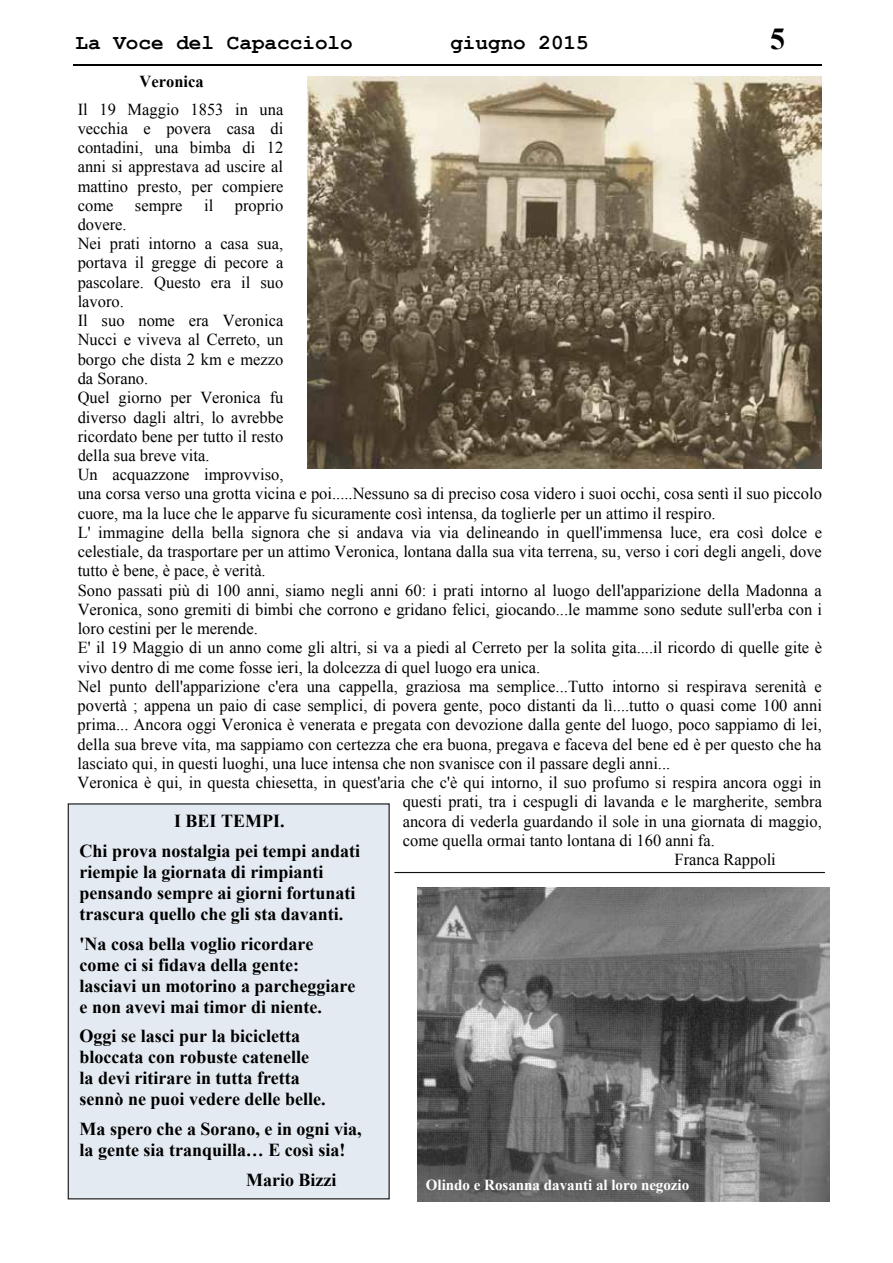
<style>
.page{position:relative;width:893px;height:1263px;background:#fff}
.page>*{position:absolute;margin:0;border:0;box-sizing:border-box;transform-origin:0 0}
.t1{font:700 30.45px "Times New Roman";color:#000}
.t2{font:700 21.3px "Courier New";color:#000}
.t3{font:700 18.3px/21px "Times New Roman";color:#000}
.t4{font:16.65px/19.2px "Times New Roman";color:#000;text-align:justify}
.t5{font:700 16.65px "Times New Roman";color:#000}
.t6{font:700 15.3px "Times New Roman";color:#fff}
</style>
<div class="page">
<hr style="left:73px;top:65px;width:749px;height:1px;background:#000">
<img style="left:308px;top:76px;width:514px;height:393px">
<div style="left:68px;top:804px;width:321px;height:395px;background:#e4eaf2"></div>
<img style="left:418px;top:887px;width:411px;height:314px">
<hr style="left:395px;top:872px;width:430px;height:1px;background:#111211">
<p class="t2" style="left:76px;top:29px;width:279px">La Voce del Capacciolo</p>
<p class="t2" style="left:450px;top:29px;width:140px">giugno 2015</p>
<h1 class="t1" style="left:770px;top:18px;width:16px">5</h1>
<p class="t5" style="left:140px;top:70px;width:66px">Veronica</p>
<p class="t4" style="left:78px;top:99px;width:207px">Il 19 Maggio 1853 in una vecchia e povera casa di contadini, una bimba di 12 anni si apprestava ad uscire al mattino presto, per compiere come</p>
<p class="t4" style="left:135px;top:195px;width:49px">sempre</p>
<p class="t4" style="left:204px;top:195px;width:11px">il</p>
<p class="t4" style="left:235px;top:195px;width:50px">proprio</p>
<p class="t4" style="left:78px;top:214px;width:51px">dovere.</p>
<p class="t4" style="left:78px;top:234px;width:207px">Nei prati intorno a casa sua,</p>
<p class="t4" style="left:78px;top:253px;width:207px">portava il gregge di pecore a</p>
<p class="t4" style="left:78px;top:272px;width:207px">pascolare. Questo era il suo</p>
<p class="t4" style="left:78px;top:292px;width:48px">lavoro.</p>
<p class="t4" style="left:78px;top:311px;width:207px">Il suo nome era Veronica</p>
<p class="t4" style="left:78px;top:330px;width:207px">Nucci e viveva al Cerreto, un</p>
<p class="t4" style="left:78px;top:349px;width:207px">borgo che dista 2 km e mezzo</p>
<p class="t4" style="left:78px;top:368px;width:72px">da Sorano.</p>
<p class="t4" style="left:78px;top:388px;width:207px">Quel giorno per Veronica fu</p>
<p class="t4" style="left:78px;top:407px;width:207px">diverso dagli altri, lo avrebbe</p>
<p class="t4" style="left:78px;top:426px;width:207px">ricordato bene per tutto il resto</p>
<p class="t4" style="left:78px;top:445px;width:133px">della sua breve vita.</p>
<p class="t4" style="left:78px;top:465px;width:207px">Un acquazzone improvviso,</p>
<p class="t4" style="left:78px;top:484px;width:746px">una corsa verso una grotta vicina e poi.....Nessuno sa di preciso cosa videro i suoi occhi, cosa sentì il suo piccolo</p>
<p class="t4" style="left:78px;top:503px;width:639px">cuore, ma la luce che le apparve fu sicuramente così intensa, da toglierle per un attimo il respiro.</p>
<p class="t4" style="left:78px;top:523px;width:746px">L' immagine della bella signora che si andava via via delineando in quell'immensa luce, era così dolce e</p>
<p class="t4" style="left:78px;top:542px;width:746px">celestiale, da trasportare per un attimo Veronica, lontana dalla sua vita terrena, su, verso i cori degli angeli, dove</p>
<p class="t4" style="left:78px;top:561px;width:190px">tutto è bene, è pace, è verità.</p>
<p class="t4" style="left:78px;top:580px;width:746px">Sono passati più di 100 anni, siamo negli anni 60: i prati intorno al luogo dell'apparizione della Madonna a</p>
<p class="t4" style="left:78px;top:599px;width:746px">Veronica, sono gremiti di bimbi che corrono e gridano felici, giocando...le mamme sono sedute sull'erba con i</p>
<p class="t4" style="left:78px;top:619px;width:182px">loro cestini per le merende.</p>
<p class="t4" style="left:78px;top:638px;width:746px">E' il 19 Maggio di un anno come gli altri, si va a piedi al Cerreto per la solita gita....il ricordo di quelle gite è</p>
<p class="t4" style="left:78px;top:657px;width:464px">vivo dentro di me come fosse ieri, la dolcezza di quel luogo era unica.</p>
<p class="t4" style="left:78px;top:676px;width:746px">Nel punto dell'apparizione c'era una cappella, graziosa ma semplice...Tutto intorno si respirava serenità e</p>
<p class="t4" style="left:78px;top:696px;width:746px">povertà ; appena un paio di case semplici, di povera gente, poco distanti da lì....tutto o quasi come 100 anni</p>
<p class="t4" style="left:78px;top:715px;width:746px">prima... Ancora oggi Veronica è venerata e pregata con devozione dalla gente del luogo, poco sappiamo di lei,</p>
<p class="t4" style="left:78px;top:734px;width:745px">della sua breve vita, ma sappiamo con certezza che era buona, pregava e faceva del bene ed è per questo che ha</p>
<p class="t4" style="left:78px;top:753px;width:594px">lasciato qui, in questi luoghi, una luce intensa che non svanisce con il passare degli anni...</p>
<p class="t4" style="left:78px;top:773px;width:745px">Veronica è qui, in questa chiesetta, in quest'aria che c'è qui intorno, il suo profumo si respira ancora oggi in</p>
<p class="t4" style="left:403px;top:792px;width:421px">questi prati, tra i cespugli di lavanda e le margherite, sembra</p>
<p class="t4" style="left:403px;top:811px;width:421px">ancora di vederla guardando il sole in una giornata di maggio,</p>
<p class="t4" style="left:403px;top:830px;width:314px">come quella ormai tanto lontana di 160 anni fa.</p>
<p class="t4" style="left:674px;top:850px;width:103px">Franca Rappoli</p>
<p class="t3" style="left:80px;top:805px;width:282px;line-height:29.7px;text-indent:94px">I BEI TEMPI.<br>Chi prova nostalgia pei tempi andati</p>
<p class="t3" style="left:80px;top:861px;width:278px">riempie la giornata di rimpianti pensando sempre ai giorni fortunati trascura quello che gli sta davanti.</p>
<p class="t3" style="left:80px;top:932px;width:277px">'Na cosa bella voglio ricordare come ci si fidava della gente: lasciavi un motorino a parcheggiare e non avevi mai timor di niente.</p>
<p class="t3" style="left:80px;top:1025px;width:248px">Oggi se lasci pur la bicicletta bloccata con robuste catenelle la devi ritirare in tutta fretta sennò ne puoi vedere delle belle.</p>
<p class="t3" style="left:80px;top:1118px;width:284px">Ma spero che a Sorano, e in ogni via, la gente sia tranquilla… E così sia!</p>
<p class="t3" style="left:246px;top:1168px;width:92px">Mario Bizzi</p>
<p class="t6" style="left:426px;top:1174px;width:265px">Olindo e Rosanna davanti al loro negozio</p>
</div>
